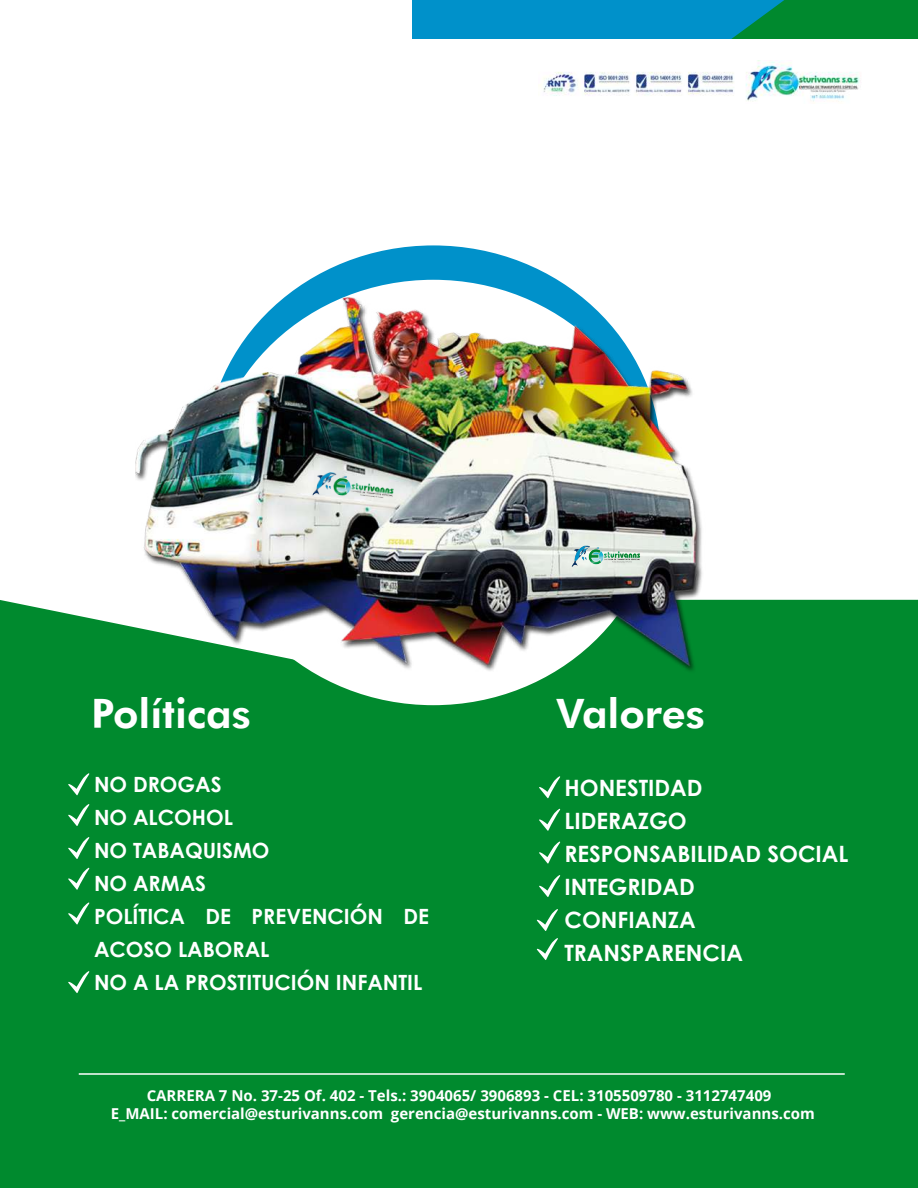
<style>
.page{position:relative;width:918px;height:1188px;background:#fff}
.page>*{position:absolute;margin:0;border:0;box-sizing:border-box;transform-origin:0 0}
.t1{font:700 40.5px "Futura BT";color:#fff}
.t2{font:700 22.5px/33px "Century Gothic";color:#fff}
.t3{font:700 21px/33px "Century Gothic";color:#fff}
.t4{font:700 15px/18px "Open Sans";color:#fff;text-align:center}
</style>
<div class="page">
<div style="left:0;top:600px;width:918px;height:588px;background:#008a2e"></div>
<hr style="left:79px;top:1073px;width:766px;height:2px;background:#fff">
<img style="left:543px;top:60px;width:317px;height:42px">
<svg style="left:68px;top:773px;width:21px;height:22px"></svg>
<svg style="left:68px;top:804px;width:21px;height:22px"></svg>
<svg style="left:68px;top:837px;width:21px;height:22px"></svg>
<svg style="left:68px;top:868px;width:21px;height:22px"></svg>
<svg style="left:68px;top:902px;width:21px;height:23px"></svg>
<svg style="left:68px;top:971px;width:21px;height:22px"></svg>
<svg style="left:539px;top:786px;width:21px;height:12px"></svg>
<svg style="left:539px;top:809px;width:21px;height:22px"></svg>
<svg style="left:539px;top:841px;width:21px;height:23px"></svg>
<svg style="left:539px;top:875px;width:21px;height:22px"></svg>
<svg style="left:537px;top:909px;width:21px;height:22px"></svg>
<svg style="left:537px;top:938px;width:21px;height:22px"></svg>
<div style="left:412px;top:0;width:432px;height:39px;background:#0091ca"></div>
<svg style="left:731px;top:0;width:187px;height:39px;background:#008a44"></svg>
<img style="left:135px;top:245px;width:596px;height:541px">
<img style="left:567px;top:542px;width:79px;height:28px">
<img style="left:307px;top:466px;width:97px;height:44px">
<h1 class="t1" style="left:91px;top:688px;width:161px">Políticas</h1>
<h1 class="t1" style="left:556px;top:688px;width:150px">Valores</h1>
<h3 class="t3" style="left:94px;top:767px;width:336px">NO DROGAS<br>NO ALCOHOL<br>NO TABAQUISMO<br>NO ARMAS<br>POLÍTICA DE PREVENCIÓN DE<br>ACOSO LABORAL<br>NO A LA PROSTITUCIÓN INFANTIL</h3>
<h2 class="t2" style="left:564px;top:770px;width:285px">HONESTIDAD<br>LIDERAZGO<br>RESPONSABILIDAD SOCIAL<br>INTEGRIDAD<br>CONFIANZA<br>TRANSPARENCIA</h2>
<p class="t4" style="left:111px;top:1086px;width:705px">CARRERA 7 No. 37-25 Of. 402 - Tels.: 3904065/ 3906893 - CEL: 3105509780 - 3112747409<br>E_MAIL: comercial@esturivanns.com gerencia@esturivanns.com - WEB: www.esturivanns.com</p>
</div>
